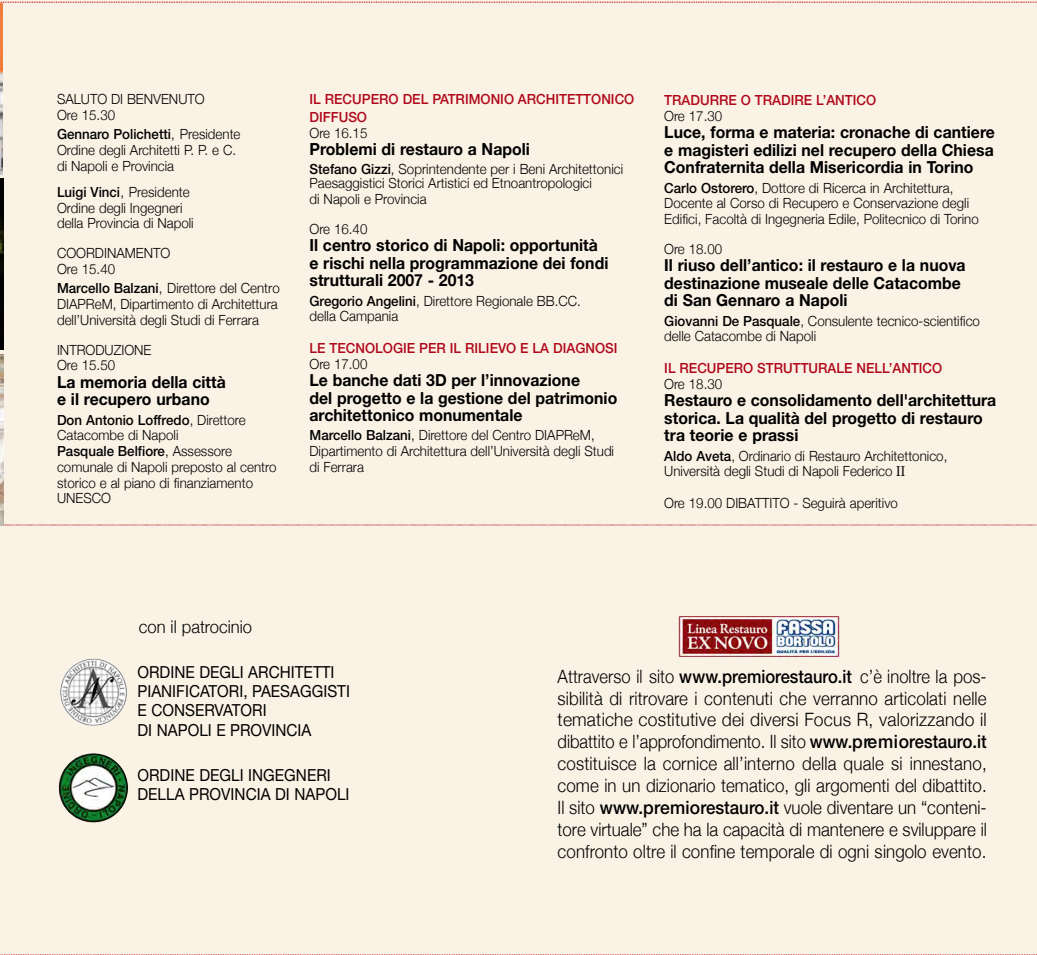
<style>
.page{position:relative;width:1037px;height:955px;background:#fff}
.page>*{position:absolute;margin:0;border:0;box-sizing:border-box;transform-origin:0 0}
.t1{font:300 18.38px/21.9px "Helvetica Neue";color:#000;text-align:justify;scale:.9 1}
.t2{font:300 17.5px "Helvetica Neue";color:#000;scale:.95 1}
.t3{font:700 16.62px/17.5px "Helvetica Neue";color:#000;scale:.95 1}
.t4{font:16.62px/19.2px "Helvetica Neue";color:#000;scale:.92 1}
.t5{font:300 14px/15.8px "Helvetica Neue";color:#000;scale:.95 1}
.t6{font:500 14px/17.7px "Helvetica Neue";color:#b0081a;scale:.95 1}
.s1{font-weight:500}
.s2{font-family:"Palatino";font-weight:400}
</style>
<div class="page">
<div style="left:0;top:1px;width:1037px;height:953px;background:#faf2e5"></div>
<svg style="left:0;top:2px;width:1037px;height:1px"></svg>
<svg style="left:3px;top:524px;width:1034px;height:1px"></svg>
<svg style="left:0;top:954px;width:1037px;height:1px"></svg>
<img style="left:678px;top:616px;width:161px;height:40px">
<img style="left:0;top:4px;width:3px;height:170px">
<img style="left:0;top:178px;width:3px;height:172px">
<img style="left:0;top:354px;width:3px;height:171px">
<img style="left:84px;top:753px;width:44px;height:69px">
<svg style="left:60px;top:661px;width:21px;height:62px"></svg>
<img style="left:81px;top:658px;width:46px;height:67px">
<p class="t5" style="left:57px;top:91px;width:157px">SALUTO DI BENVENUTO<br>Ore 15.30</p>
<p class="t5" style="left:57px;top:126px;width:195px"><span class="s1">Gennaro Polichetti</span>, Presidente<br>Ordine degli Architetti P. P. e C. di Napoli e Provincia</p>
<p class="t5" style="left:57px;top:184px;width:145px"><span class="s1">Luigi Vinci</span>, Presidente<br>Ordine degli Ingegneri della Provincia di Napoli</p>
<p class="t5" style="left:57px;top:245px;width:121px">COORDINAMENTO<br>Ore 15.40</p>
<p class="t5" style="left:57px;top:280px;width:236px"><span class="s1">Marcello Balzani</span>, Direttore del Centro<br>DIAPReM, Dipartimento di Architettura dell’Università degli Studi di Ferrara</p>
<p class="t5" style="left:57px;top:341px;width:101px">INTRODUZIONE<br>Ore 15.50</p>
<p class="t3" style="left:57px;top:374px;width:179px">La memoria della città e il recupero urbano</p>
<p class="t5" style="left:57px;top:411px;width:233px"><span class="s1">Don Antonio Loffredo</span>, Direttore<br>Catacombe di Napoli<br><span class="s1">Pasquale Belfiore</span>, Assessore comunale di Napoli preposto al centro storico e al piano di finanziamento<br>UNESCO</p>
<p class="t6" style="left:309px;top:92px;width:343px">IL RECUPERO DEL PATRIMONIO ARCHITETTONICO<br>DIFFUSO</p>
<p class="t5" style="left:309px;top:124px;width:62px">Ore 16.15</p>
<p class="t3" style="left:309px;top:140px;width:234px">Problemi di restauro a Napoli</p>
<p class="t5" style="left:309px;top:162px;width:332px;line-height:13.8px"><span class="s1">Stefano Gizzi</span>, Soprintendente per i Beni Architettonici<br>Paesaggistici Storici Artistici ed Etnoantropologici</p>
<p class="t5" style="left:309px;top:184px;width:125px;line-height:29.8px">di Napoli e Provincia<br>Ore 16.40</p>
<p class="t3" style="left:309px;top:236px;width:316px">Il centro storico di Napoli: opportunità e rischi nella programmazione dei fondi strutturali 2007 - 2013</p>
<p class="t5" style="left:309px;top:292px;width:287px"><span class="s1">Gregorio Angelini</span>, Direttore Regionale BB.CC. della Campania</p>
<p class="t6" style="left:309px;top:340px;width:326px">LE TECNOLOGIE PER IL RILIEVO E LA DIAGNOSI</p>
<p class="t5" style="left:309px;top:355px;width:62px">Ore 17.00</p>
<p class="t3" style="left:309px;top:373px;width:325px">Le banche dati 3D per l’innovazione<br>del progetto e la gestione del patrimonio architettonico monumentale</p>
<p class="t5" style="left:309px;top:427px;width:322px"><span class="s1">Marcello Balzani</span>, Direttore del Centro DIAPReM,<br>Dipartimento di Architettura dell’Università degli Studi di Ferrara</p>
<p class="t6" style="left:664px;top:92px;width:225px">TRADURRE O TRADIRE L’ANTICO</p>
<p class="t5" style="left:664px;top:107px;width:62px">Ore 17.30</p>
<p class="t3" style="left:664px;top:125px;width:349px;text-align:justify">Luce, forma e materia: cronache di cantiere e magisteri edilizi nel recupero della Chiesa Confraternita della Misericordia in Torino</p>
<p class="t5" style="left:664px;top:179px;width:332px"><span class="s1">Carlo Ostorero</span>, Dottore di Ricerca in Architettura,<br>Docente al Corso di Recupero e Conservazione degli<br>Edifici, Facoltà di Ingegneria Edile, Politecnico di Torino</p>
<p class="t5" style="left:664px;top:240px;width:62px">Ore 18.00</p>
<p class="t3" style="left:664px;top:258px;width:319px">Il riuso dell’antico: il restauro e la nuova destinazione museale delle Catacombe di San Gennaro a Napoli</p>
<p class="t5" style="left:664px;top:312px;width:334px"><span class="s1">Giovanni De Pasquale</span>, Consulente tecnico-scientifico delle Catacombe di Napoli</p>
<p class="t6" style="left:664px;top:360px;width:294px">IL RECUPERO STRUTTURALE NELL’ANTICO</p>
<p class="t5" style="left:664px;top:375px;width:62px">Ore 18.30</p>
<p class="t3" style="left:664px;top:393px;width:351px">Restauro e consolidamento dell'architettura storica. La qualità del progetto di restauro tra teorie e prassi</p>
<p class="t5" style="left:664px;top:447px;width:299px"><span class="s1">Aldo Aveta</span>, Ordinario di Restauro Architettonico,<br>Università degli Studi di Napoli Federico <span class="s2">II</span></p>
<p class="t5" style="left:664px;top:494px;width:247px">Ore 19.00 DIBATTITO - Seguirà aperitivo</p>
<p class="t2" style="left:139px;top:616px;width:121px">con il patrocinio</p>
<p class="t4" style="left:137px;top:663px;width:233px">ORDINE DEGLI ARCHITETTI<br>PIANIFICATORI, PAESAGGISTI<br>E CONSERVATORI<br>DI NAPOLI E PROVINCIA</p>
<p class="t4" style="left:137px;top:767px;width:232px">ORDINE DEGLI INGEGNERI<br>DELLA PROVINCIA DI NAPOLI</p>
<p class="t1" style="left:557px;top:664px;width:478px">Attraverso il sito <span class="s1">www.premiorestauro.it</span> c’è inoltre la pos&shy;sibilità di ritrovare i contenuti che verranno articolati nelle tematiche costitutive dei diversi Focus R, valorizzando il dibattito e l’approfondimento. Il sito <span class="s1">www.p re m iorestauro.it </span>costituisce la cornice all’interno della quale si innestano, come in un dizionario tematico, gli argomenti del dibattito.<br>Il sito <span class="s1">www.p re m iorestauro.it</span> vuole diventare un “conteni&shy;tore virtuale” che ha la capacità di mantenere e sviluppare il c o n fronto oltre il confine temporale di ogni singolo evento.</p>
</div>
